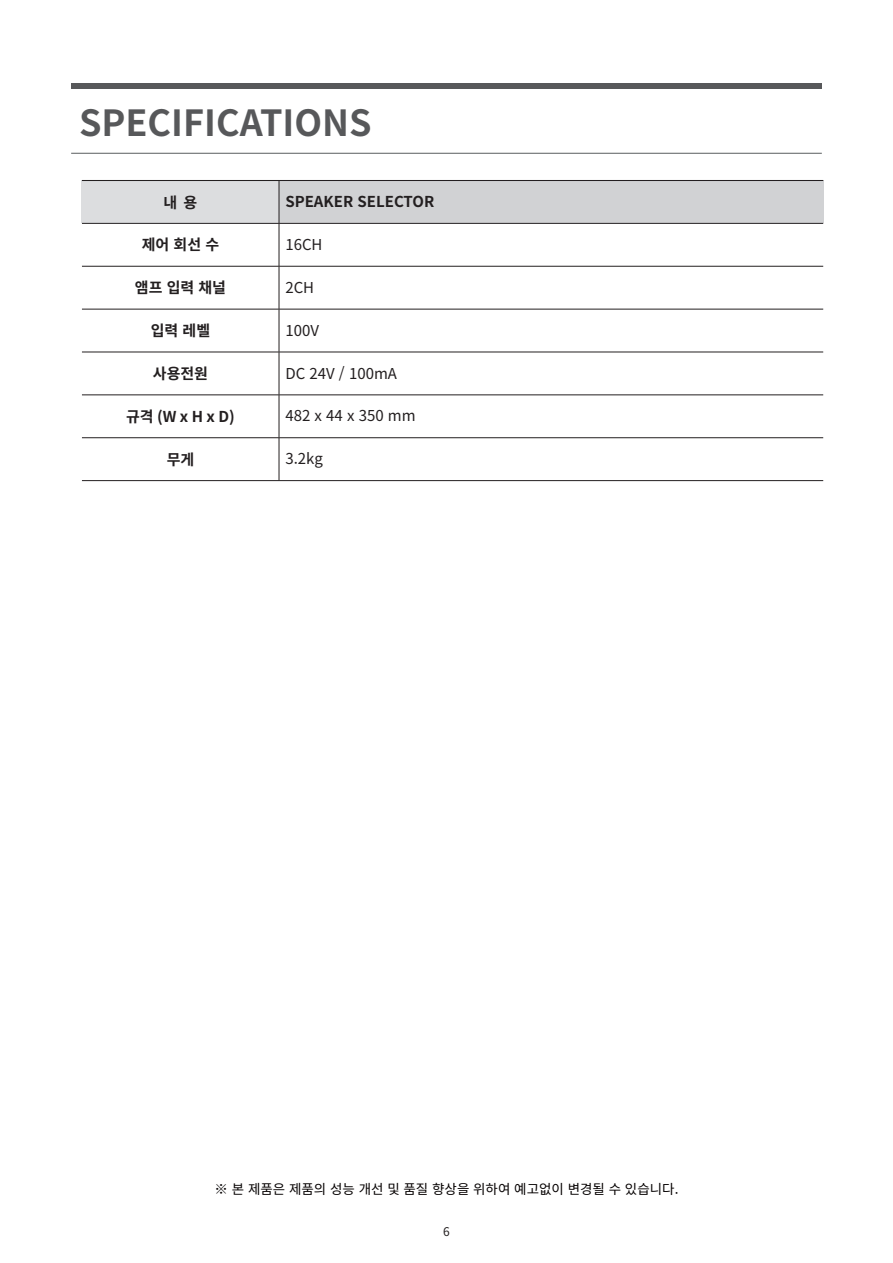
<style>
.page{position:relative;width:893px;height:1263px;background:#fff}
.page>*{position:absolute;margin:0;border:0;box-sizing:border-box;transform-origin:0 0}
.t1{font:700 36px "Noto Sans CJ Kkr";color:#57585a}
.t2{font:700 15px "Noto Sans CJ Kkr";color:#231f20}
.t3{font:15px "Noto Sans CJ Kkr";color:#231f20}
.t4{font:13.5px "Noto Sans CJ Kkr";color:#050000}
.t5{font:12px "Noto Sans CJ Kkr";color:#231f20}
</style>
<div class="page">
<hr style="left:71px;top:153px;width:751px;height:1px;background:#5a5e5f">
<div style="left:71px;top:83px;width:751px;height:5px;background:#57585a"></div>
<div style="left:82px;top:180px;width:197px;height:43px;background:#dcdddf"></div>
<div style="left:279px;top:180px;width:544px;height:43px;background:#d1d2d4"></div>
<hr style="left:279px;top:181px;width:1px;height:42px;background:#231f20">
<hr style="left:82px;top:223px;width:197px;height:1px;background:#231f20">
<hr style="left:279px;top:223px;width:544px;height:1px;background:#231f20">
<hr style="left:279px;top:224px;width:1px;height:42px;background:#231f20">
<hr style="left:82px;top:266px;width:197px;height:1px;background:#231f20">
<hr style="left:279px;top:266px;width:544px;height:1px;background:#231f20">
<hr style="left:279px;top:266px;width:1px;height:43px;background:#231f20">
<hr style="left:82px;top:309px;width:197px;height:1px;background:#231f20">
<hr style="left:279px;top:309px;width:544px;height:1px;background:#231f20">
<hr style="left:279px;top:309px;width:1px;height:43px;background:#231f20">
<hr style="left:82px;top:352px;width:197px;height:1px;background:#231f20">
<hr style="left:279px;top:352px;width:544px;height:1px;background:#231f20">
<hr style="left:279px;top:352px;width:1px;height:43px;background:#231f20">
<hr style="left:82px;top:395px;width:197px;height:1px;background:#231f20">
<hr style="left:279px;top:395px;width:544px;height:1px;background:#231f20">
<hr style="left:279px;top:395px;width:1px;height:42px;background:#231f20">
<hr style="left:82px;top:437px;width:197px;height:1px;background:#231f20">
<hr style="left:279px;top:437px;width:544px;height:1px;background:#231f20">
<hr style="left:279px;top:438px;width:1px;height:42px;background:#231f20">
<hr style="left:82px;top:480px;width:197px;height:1px;background:#231f20">
<hr style="left:279px;top:480px;width:544px;height:1px;background:#231f20">
<hr style="left:82px;top:180px;width:197px;height:1px;background:#231f20">
<hr style="left:279px;top:180px;width:544px;height:1px;background:#231f20">
<p class="t1" style="left:79px;top:103px;width:294px">SPECIFICATIONS</p>
<p class="t2" style="left:164px;top:194px;width:35px">내 용</p>
<p class="t2" style="left:285px;top:193px;width:150px">SPEAKER SELECTOR</p>
<p class="t2" style="left:142px;top:236px;width:79px">제어 회선 수</p>
<p class="t3" style="left:285px;top:236px;width:39px">16CH</p>
<p class="t2" style="left:135px;top:279px;width:93px">앰프 입력 채널</p>
<p class="t3" style="left:285px;top:279px;width:30px">2CH</p>
<p class="t2" style="left:151px;top:322px;width:61px">입력 레벨</p>
<p class="t3" style="left:285px;top:322px;width:35px">100V</p>
<p class="t2" style="left:153px;top:365px;width:57px">사용전원</p>
<p class="t3" style="left:285px;top:365px;width:113px">DC 24V / 100mA</p>
<p class="t2" style="left:126px;top:408px;width:110px">규격 (W x H x D)</p>
<p class="t3" style="left:285px;top:407px;width:132px">482 x 44 x 350 mm</p>
<p class="t2" style="left:167px;top:451px;width:29px">무게</p>
<p class="t3" style="left:285px;top:450px;width:39px">3.2kg</p>
<p class="t4" style="left:215px;top:1182px;width:465px">※ 본 제품은 제품의 성능 개선 및 품질 향상을 위하여 예고없이 변경될 수 있습니다.</p>
<p class="t5" style="left:443px;top:1225px;width:8px">6</p>
</div>
